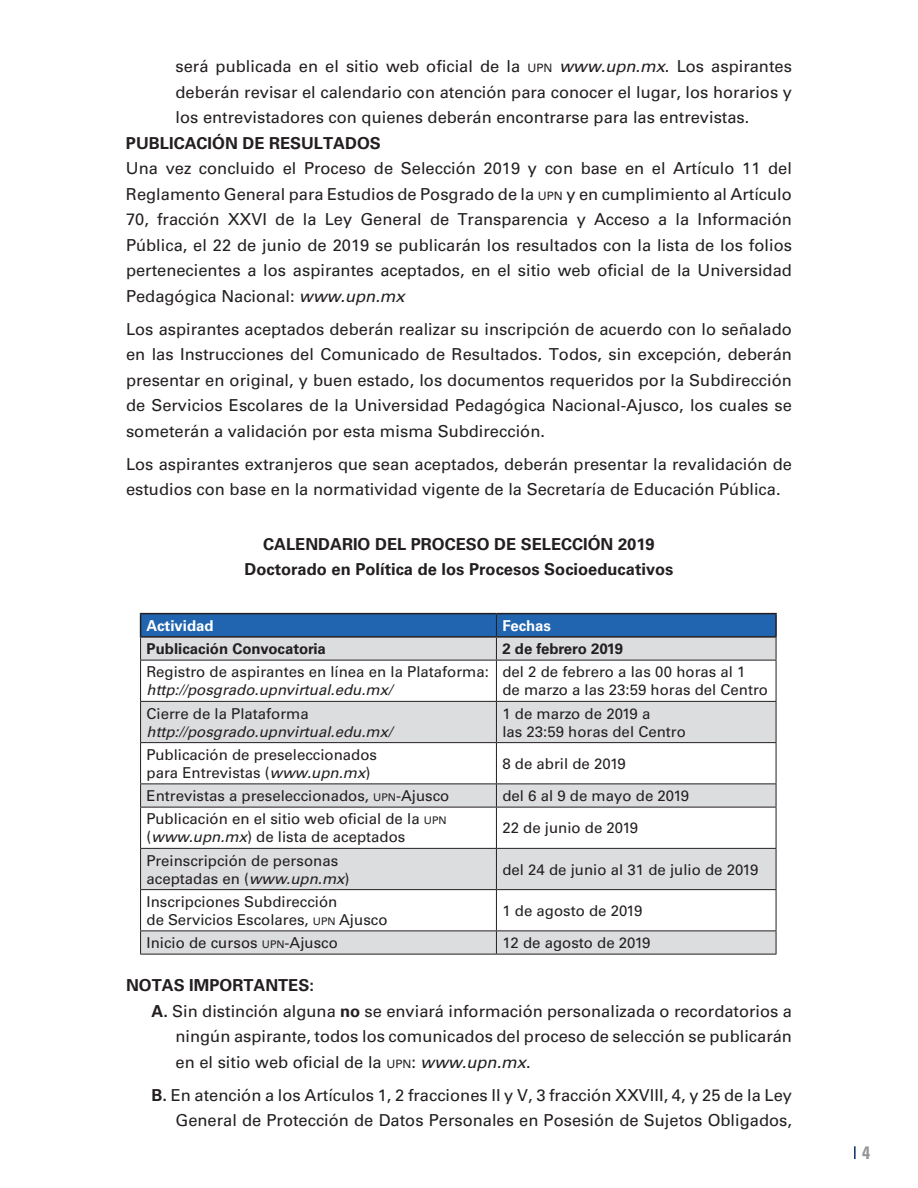
<style>
.page{position:relative;width:918px;height:1188px;background:#fff}
.page>*{position:absolute;margin:0;border:0;box-sizing:border-box;transform-origin:0 0}
.t1{font:700 condensed 18px "Univers";color:#939598}
.t2{font:16.5px/25.5px "Univers";color:#231f20;text-align:justify}
.t3{font:700 16.5px/25.5px "Univers";color:#231f20;text-align:center}
.t4{font:15px/18px "Univers";color:#231f20}
.t5{font:italic 15px "Univers";color:#231f20}
.t6{font:700 15px "Univers";color:#231f20}
.t7{font:700 15px "Univers";color:#fff}
.s1{font-size:11.55px}
.s2{font-style:italic}
.s3{font-size:10.5px}
.s4{font-weight:700}
</style>
<div class="page">
<svg style="left:854px;top:1146px;width:2px;height:13px"></svg>
<svg style="left:141px;top:661px;width:635px;height:293px;fill:#dcdddf"></svg>
<svg style="left:141px;top:743px;width:635px;height:187px"></svg>
<hr style="left:140px;top:660px;width:356px;height:1px;background:#231f20">
<hr style="left:140px;top:660px;width:1px;height:41px;background:#231f20">
<hr style="left:496px;top:660px;width:280px;height:1px;background:#231f20">
<hr style="left:496px;top:660px;width:1px;height:41px;background:#231f20">
<hr style="left:776px;top:660px;width:1px;height:41px;background:#231f20">
<hr style="left:140px;top:701px;width:356px;height:1px;background:#231f20">
<hr style="left:140px;top:702px;width:1px;height:40px;background:#231f20">
<hr style="left:496px;top:701px;width:280px;height:1px;background:#231f20">
<hr style="left:496px;top:702px;width:1px;height:40px;background:#231f20">
<hr style="left:776px;top:702px;width:1px;height:40px;background:#231f20">
<hr style="left:140px;top:742px;width:356px;height:1px;background:#231f20">
<hr style="left:140px;top:743px;width:1px;height:40px;background:#231f20">
<hr style="left:496px;top:742px;width:280px;height:1px;background:#231f20">
<hr style="left:496px;top:743px;width:1px;height:40px;background:#231f20">
<hr style="left:776px;top:743px;width:1px;height:40px;background:#231f20">
<hr style="left:140px;top:783px;width:356px;height:1px;background:#231f20">
<svg style="left:140px;top:784px;width:1px;height:23px"></svg>
<hr style="left:496px;top:783px;width:280px;height:1px;background:#231f20">
<svg style="left:496px;top:784px;width:1px;height:23px"></svg>
<svg style="left:776px;top:784px;width:1px;height:23px"></svg>
<hr style="left:140px;top:807px;width:356px;height:1px;background:#231f20">
<hr style="left:140px;top:807px;width:1px;height:41px;background:#231f20">
<hr style="left:496px;top:807px;width:280px;height:1px;background:#231f20">
<hr style="left:496px;top:807px;width:1px;height:41px;background:#231f20">
<hr style="left:776px;top:807px;width:1px;height:41px;background:#231f20">
<hr style="left:140px;top:848px;width:356px;height:1px;background:#231f20">
<hr style="left:140px;top:849px;width:1px;height:40px;background:#231f20">
<hr style="left:496px;top:848px;width:280px;height:1px;background:#231f20">
<hr style="left:496px;top:849px;width:1px;height:40px;background:#231f20">
<hr style="left:776px;top:849px;width:1px;height:40px;background:#231f20">
<hr style="left:140px;top:889px;width:356px;height:1px;background:#231f20">
<hr style="left:140px;top:890px;width:1px;height:40px;background:#231f20">
<hr style="left:496px;top:889px;width:280px;height:1px;background:#231f20">
<hr style="left:496px;top:890px;width:1px;height:40px;background:#231f20">
<hr style="left:776px;top:890px;width:1px;height:40px;background:#231f20">
<hr style="left:140px;top:930px;width:356px;height:1px;background:#231f20">
<svg style="left:140px;top:931px;width:1px;height:23px"></svg>
<hr style="left:496px;top:930px;width:280px;height:1px;background:#231f20">
<svg style="left:496px;top:931px;width:1px;height:23px"></svg>
<svg style="left:776px;top:931px;width:1px;height:23px"></svg>
<hr style="left:140px;top:954px;width:356px;height:1px;background:#231f20">
<hr style="left:496px;top:954px;width:280px;height:1px;background:#231f20">
<hr style="left:140px;top:613px;width:356px;height:1px;background:#231f20">
<hr style="left:496px;top:613px;width:281px;height:1px;background:#231f20">
<svg style="left:140px;top:614px;width:637px;height:46px;background:#7999bd"></svg>
<p class="t2" style="left:175px;top:54px;width:618px">será publicada en el sitio web oficial de la <span class="s1">UPN</span> <span class="s2">www.upn.mx</span>. Los aspirantes deberán revisar el calendario con atención para conocer el lugar, los horarios y los entrevistadores con quienes deberán encontrarse para las entrevistas.</p>
<p class="t3" style="left:126px;top:130px;width:256px">PUBLICACIÓN DE RESULTADOS</p>
<p class="t2" style="left:126px;top:156px;width:668px">Una vez concluido el Proceso de Selección 2019 y con base en el Artículo 11 del Reglamento General para Estudios de Posgrado de la <span class="s1">UPN</span> y en cumplimiento al Artículo 70, fracción XXVI de la Ley General de Transparencia y Acceso a la Información Pública, el 22 de junio de 2019 se publicarán los resultados con la lista de los folios pertenecientes a los aspirantes aceptados, en el sitio web oficial de la Universidad Pedagógica Nacional: <span class="s2">www.upn.mx</span></p>
<p class="t2" style="left:126px;top:316px;width:668px">Los aspirantes aceptados deberán realizar su inscripción de acuerdo con lo señalado en las Instrucciones del Comunicado de Resultados. Todos, sin excepción, deberán presentar en original, y buen estado, los documentos requeridos por la Subdirección de Servicios Escolares de la Universidad Pedagógica Nacional-Ajusco, los cuales se someterán a validación por esta misma Subdirección.</p>
<p class="t2" style="left:126px;top:451px;width:668px">Los aspirantes extranjeros que sean aceptados, deberán presentar la revalidación de estudios con base en la normatividad vigente de la Secretaría de Educación Pública.</p>
<p class="t3" style="left:244px;top:531px;width:431px">CALENDARIO DEL PROCESO DE SELECCIÓN 2019<br>Doctorado en Política de los Procesos Socioeducativos</p>
<p class="t7" style="left:147px;top:617px;width:69px">Actividad</p>
<p class="t7" style="left:502px;top:617px;width:50px">Fechas</p>
<p class="t6" style="left:147px;top:640px;width:181px">Publicación Convocatoria</p>
<p class="t6" style="left:502px;top:640px;width:122px">2 de febrero 2019</p>
<p class="t4" style="left:147px;top:663px;width:344px">Registro de aspirantes en línea en la Plataforma:</p>
<p class="t5" style="left:147px;top:681px;width:247px">http://posgrado.upnvirtual.edu.mx/</p>
<p class="t4" style="left:502px;top:663px;width:267px">del 2 de febrero a las 00 horas al 1<br>de marzo a las 23:59 horas del Centro</p>
<p class="t4" style="left:147px;top:704px;width:164px">Cierre de la Plataforma</p>
<p class="t5" style="left:147px;top:722px;width:247px">http://posgrado.upnvirtual.edu.mx/</p>
<p class="t4" style="left:502px;top:704px;width:185px">1 de marzo de 2019 a<br>las 23:59 horas del Centro</p>
<p class="t4" style="left:147px;top:746px;width:232px">Publicación de preseleccionados para Entrevistas (<span class="s2">www.upn.mx</span>)</p>
<p class="t4" style="left:502px;top:755px;width:125px">8 de abril de 2019</p>
<p class="t4" style="left:147px;top:787px;width:304px">Entrevistas a preseleccionados, <span class="s3">UPN</span>-Ajusco</p>
<p class="t4" style="left:502px;top:787px;width:188px">del 6 al 9 de mayo de 2019</p>
<p class="t4" style="left:147px;top:810px;width:302px">Publicación en el sitio web oficial de la <span class="s3">UPN </span>(<span class="s2">www.upn.mx</span>) de lista de aceptados</p>
<p class="t4" style="left:502px;top:819px;width:137px">22 de junio de 2019</p>
<p class="t4" style="left:147px;top:851px;width:205px">Preinscripción de personas aceptadas en (<span class="s2">www.upn.mx</span>)</p>
<p class="t4" style="left:502px;top:860px;width:257px">del 24 de junio al 31 de julio de 2019</p>
<p class="t4" style="left:147px;top:893px;width:242px">Inscripciones Subdirección<br>de Servicios Escolares, <span class="s3">UPN</span> Ajusco</p>
<p class="t4" style="left:502px;top:902px;width:141px">1 de agosto de 2019</p>
<p class="t4" style="left:147px;top:934px;width:193px">Inicio de cursos <span class="s3">UPN</span>-Ajusco</p>
<p class="t4" style="left:502px;top:934px;width:150px">12 de agosto de 2019</p>
<p class="t3" style="left:126px;top:973px;width:189px">NOTAS IMPORTANTES:</p>
<p class="t2" style="left:151px;top:998px;width:642px"><span class="s4">A.</span> Sin distinción alguna <span class="s4">no</span> se enviará información personalizada o recordatorios a</p>
<p class="t2" style="left:176px;top:1024px;width:618px">ningún aspirante, todos los comunicados del proceso de selección se publicarán</p>
<p class="t2" style="left:176px;top:1049px;width:357px">en el sitio web oficial de la <span class="s1">UPN</span>: <span class="s2">www.upn.mx</span>.</p>
<p class="t2" style="left:152px;top:1082px;width:642px;text-align:right"><span class="s4">B.</span> En atención a los Artículos 1, 2 fracciones II y V, 3 fracción XXVIII, 4, y 25 de la Ley<br>General de Protección de Datos Personales en Posesión de Sujetos Obligados,</p>
<p class="t1" style="left:862px;top:1142px;width:9px">4</p>
</div>
